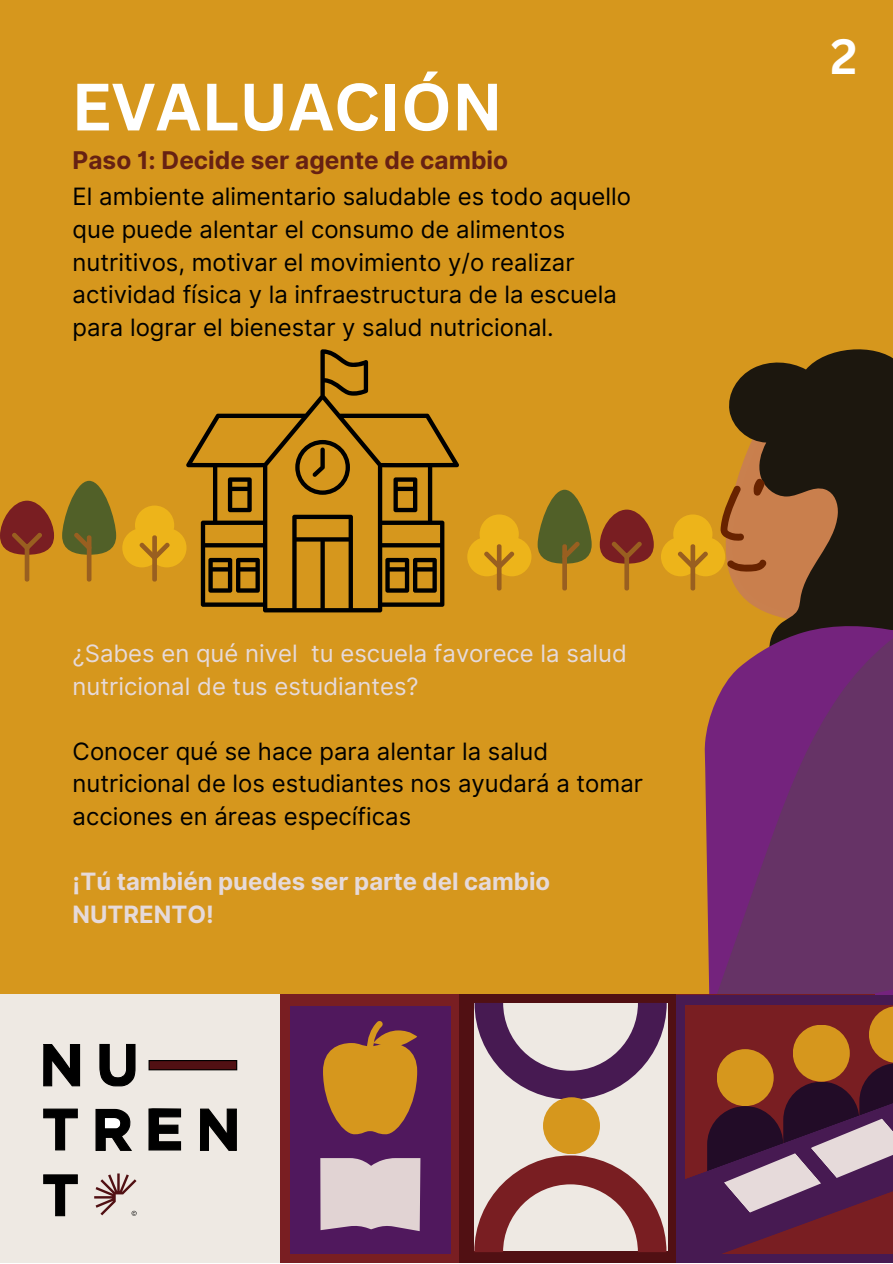
<style>
.page{position:relative;width:893px;height:1264px;background:#fff}
.page>*{position:absolute;margin:0;border:0;box-sizing:border-box;transform-origin:0 0}
.t1{font:700 65.25px "Canva Sans";color:#fff}
.t2{font:700 48.3px "Canva Sans";color:#fff}
.t3{font:700 24.45px "Inter";color:#662113}
.t4{font:23.85px/32.5px "Inter";color:#000}
.t5{font:23.85px/32.5px "Inter";color:#e6dada}
.t6{font:700 23.85px/32.5px "Inter";color:#e6dada}
</style>
<div class="page">
<div style="left:0;top:0;width:892px;height:1262px;background:#d6971d"></div>
<div style="left:673px;top:514px;width:39px;height:39px;background:#edb41a;border-radius:50%"></div>
<div style="left:686px;top:537px;width:39px;height:39px;background:#edb41a;border-radius:50%"></div>
<div style="left:661px;top:537px;width:39px;height:39px;background:#edb41a;border-radius:50%"></div>
<svg style="left:678px;top:544px;width:30px;height:46px"></svg>
<div style="left:479px;top:514px;width:40px;height:39px;background:#edb41a;border-radius:50%"></div>
<div style="left:492px;top:537px;width:39px;height:39px;background:#edb41a;border-radius:50%"></div>
<div style="left:467px;top:537px;width:39px;height:39px;background:#edb41a;border-radius:50%"></div>
<svg style="left:484px;top:544px;width:31px;height:46px"></svg>
<svg style="left:599px;top:509px;width:54px;height:81px"></svg>
<svg style="left:537px;top:489px;width:54px;height:101px"></svg>
<svg style="left:730px;top:349px;width:162px;height:47px;fill:#1c170e"></svg>
<svg style="left:705px;top:626px;width:187px;height:368px;background:#773865"></svg>
<svg style="left:720px;top:396px;width:172px;height:223px;background:#604021"></svg>
<div style="left:0;top:994px;width:874px;height:268px;background:#791e22"></div>
<div style="left:0;top:994px;width:279px;height:268px;background:#eee9e3"></div>
<svg style="left:94px;top:1173px;width:43px;height:42px"></svg>
<svg style="left:43px;top:1044px;width:38px;height:42px"></svg>
<svg style="left:200px;top:1108px;width:37px;height:43px"></svg>
<svg style="left:99px;top:1043px;width:37px;height:44px"></svg>
<div style="left:149px;top:1060px;width:88px;height:9px;background:#511013"></div>
<div style="left:148px;top:1059px;width:89px;height:11px;border:1px solid #000"></div>
<svg style="left:43px;top:1108px;width:35px;height:42px"></svg>
<svg style="left:43px;top:1174px;width:35px;height:42px"></svg>
<svg style="left:148px;top:1108px;width:34px;height:43px"></svg>
<svg style="left:95px;top:1108px;width:37px;height:43px"></svg>
<div style="left:676px;top:994px;width:216px;height:268px;background:#471a52"></div>
<div style="left:459px;top:994px;width:217px;height:268px;background:#511013"></div>
<div style="left:290px;top:1006px;width:160px;height:247px;background:#50185d"></div>
<svg style="left:320px;top:1158px;width:100px;height:73px;background:#d7c6cb"></svg>
<svg style="left:323px;top:1021px;width:94px;height:113px"></svg>
<svg style="left:474px;top:1003px;width:418px;height:251px"></svg>
<div style="left:543px;top:1097px;width:57px;height:57px;background:#d6971d;border-radius:50%"></div>
<svg style="left:186px;top:349px;width:273px;height:263px"></svg>
<svg style="left:385px;top:558px;width:52px;height:34px"></svg>
<svg style="left:393px;top:477px;width:24px;height:35px"></svg>
<div style="left:135px;top:505px;width:39px;height:40px;background:#edb41a;border-radius:50%"></div>
<div style="left:122px;top:528px;width:39px;height:39px;background:#edb41a;border-radius:50%"></div>
<div style="left:147px;top:528px;width:39px;height:39px;background:#edb41a;border-radius:50%"></div>
<svg style="left:139px;top:535px;width:31px;height:46px"></svg>
<svg style="left:0;top:500px;width:54px;height:81px"></svg>
<svg style="left:62px;top:481px;width:54px;height:100px"></svg>
<p class="t1" style="left:71px;top:61px;width:433px">EVALUACIÓN</p>
<p class="t3" style="left:73px;top:146px;width:437px">Paso 1: Decide ser agente de cambio</p>
<p class="t4" style="left:73px;top:180px;width:560px">El ambiente alimentario saludable es todo aquello que puede alentar el consumo de alimentos nutritivos, motivar el movimiento y/o realizar actividad física y la infraestructura de la escuela para lograr el bienestar y salud nutricional.</p>
<p class="t5" style="left:73px;top:637px;width:555px">¿Sabes en qué nivel tu escuela favorece la salud nutricional de tus estudiantes?</p>
<p class="t4" style="left:73px;top:734px;width:477px">Conocer qué se hace para alentar la salud</p>
<p class="t4" style="left:73px;top:767px;width:571px">nutricional de los estudiantes nos ayudará a tomar acciones en áreas específicas</p>
<p class="t6" style="left:73px;top:865px;width:479px">¡Tú también puedes ser parte del cambio<br>NUTRENTO!</p>
<p class="t2" style="left:830px;top:22px;width:28px">2</p>
</div>
